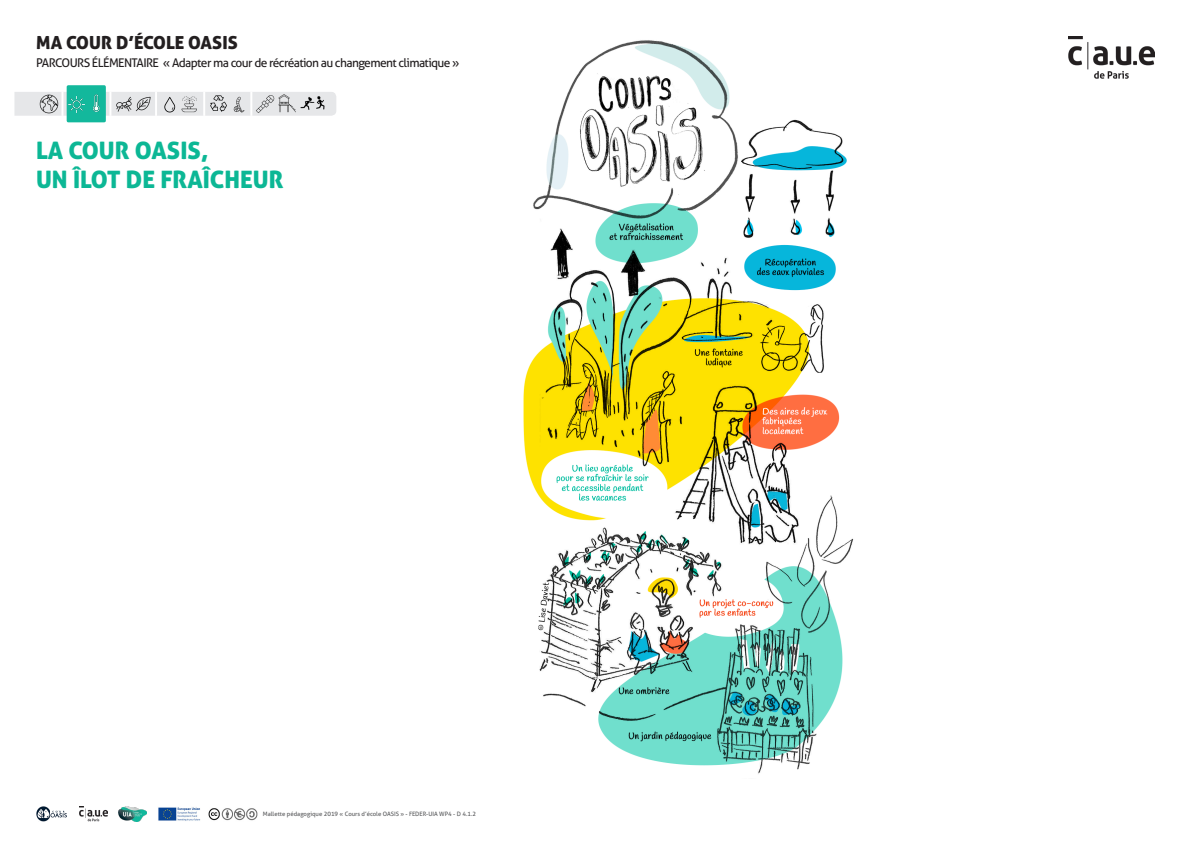
<style>
.page{position:relative;width:1191px;height:842px;background:#fff}
.page>*{position:absolute;margin:0;border:0;box-sizing:border-box;transform-origin:0 0}
.t1{font:24px "Aller Display";color:#0cb795}
.TITRE{font:18px "Aller Display";color:#231f20}
.t2{font:12px "Aller";letter-spacing:-.05em;color:#231f20}
.t3{font:6px "Aller";color:#57585a}
</style>
<div class="page">
<img style="left:79px;top:807px;width:28px;height:14px">
<img style="left:158px;top:807px;width:43px;height:14px">
<img style="left:118px;top:807px;width:28px;height:14px">
<img style="left:36px;top:807px;width:14px;height:14px">
<img style="left:50px;top:810px;width:17px;height:8px">
<img style="left:208px;top:808px;width:50px;height:13px">
<div style="left:14px;top:92px;width:322px;height:24px;background:#e6e7e9"></div>
<div style="left:67px;top:85px;width:39px;height:37px;background:#13b89c;border-radius:2px"></div>
<img style="left:68px;top:96px;width:17px;height:17px">
<img style="left:210px;top:95px;width:18px;height:17px">
<img style="left:255px;top:93px;width:42px;height:21px">
<img style="left:39px;top:94px;width:19px;height:19px">
<img style="left:230px;top:96px;width:16px;height:17px">
<hr style="left:61px;top:92px;width:2px;height:24px;background:#fff">
<hr style="left:109px;top:92px;width:2px;height:24px;background:#fff">
<hr style="left:155px;top:92px;width:2px;height:24px;background:#fff">
<hr style="left:203px;top:92px;width:2px;height:24px;background:#fff">
<hr style="left:250px;top:92px;width:2px;height:24px;background:#fff">
<img style="left:301px;top:96px;width:24px;height:14px">
<img style="left:92px;top:94px;width:8px;height:18px">
<img style="left:115px;top:96px;width:36px;height:16px">
<img style="left:161px;top:95px;width:17px;height:18px">
<img style="left:181px;top:95px;width:17px;height:18px">
<img style="left:1068px;top:36px;width:87px;height:43px">
<img style="left:523px;top:40px;width:331px;height:734px">
<p class="TITRE" style="left:36px;top:31px;width:203px">MA COUR D’ÉCOLE OASIS</p>
<p class="t2" style="left:36px;top:56px;width:425px">PARCOURS ÉLÉMENTAIRE « Adapter ma cour de récréation au changement climatique »</p>
<p class="t1" style="left:36px;top:135px;width:174px">LA COUR OASIS,</p>
<p class="t1" style="left:36px;top:164px;width:249px">UN ÎLOT DE FRAÎCHEUR</p>
<p class="t3" style="left:263px;top:811px;width:215px">Mallette pédagogique 2019 « Cours d’école OASIS » - FEDER-UIA WP4 - D 4.1.2</p>
</div>
